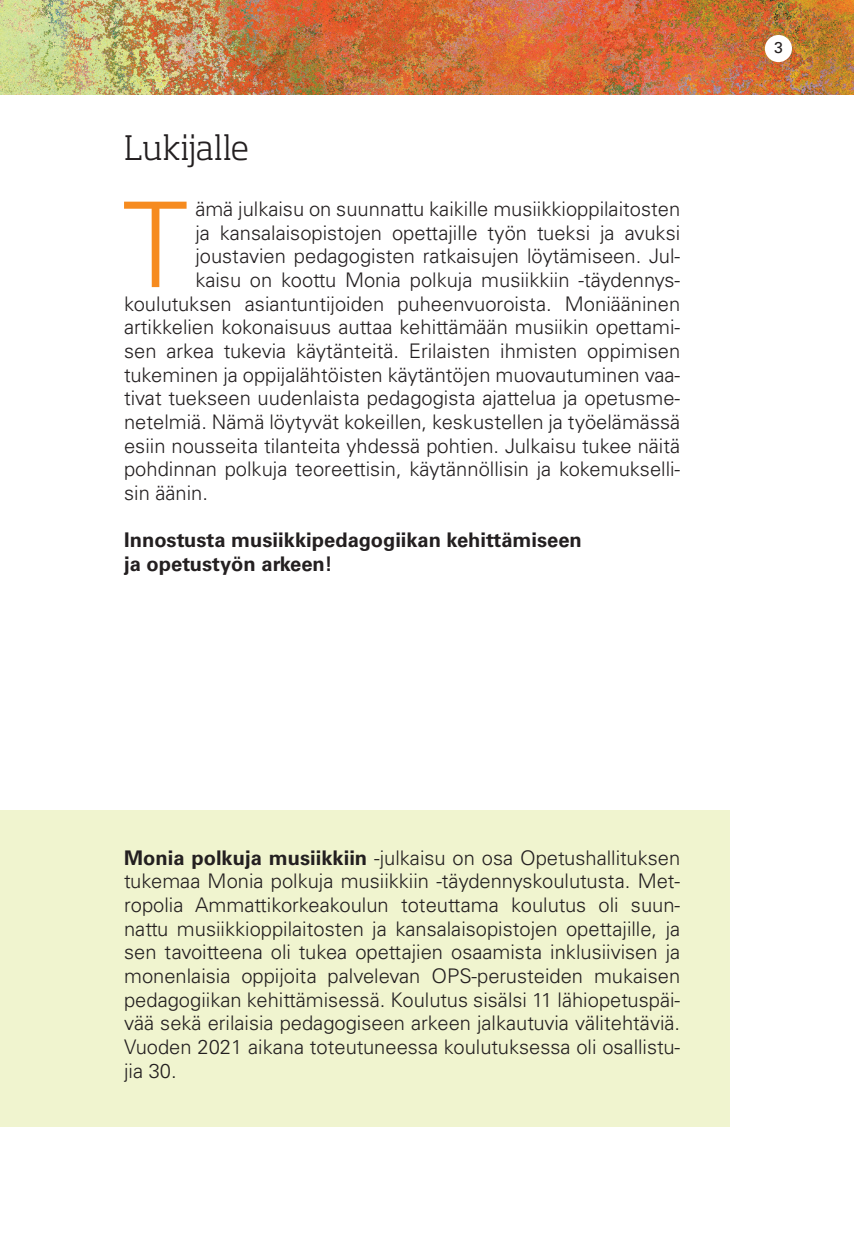
<style>
.page{position:relative;width:854px;height:1241px;background:#fff}
.page>*{position:absolute;margin:0;border:0;box-sizing:border-box;transform-origin:0 0}
.t1{font:300 118.3px "Univers";color:#f68b1f}
.t2{font:300 33.25px "Soho Pro";color:#231f20}
.t3{font:300 20.12px/23.6px "Univers";color:#231f20;text-align:justify}
.t4{font:700 20.12px/23.6px "Univers";color:#231f20}
.t5{font:15.75px "Univers";color:#231f20}
.s1{font-weight:700}
</style>
<div class="page">
<img style="left:0;top:0;width:853px;height:94px">
<div style="left:764px;top:35px;width:27px;height:27px;background:#fff;border-radius:50%"></div>
<div style="left:0;top:810px;width:729px;height:316px;background:#f0f4cf"></div>
<h2 class="t2" style="left:124px;top:122px;width:126px">Lukijalle</h2>
<p class="t1" style="left:122px;top:174px;width:67px">T</p>
<p class="t3" style="left:195px;top:197px;width:486px">ämä julkaisu on suunnattu kaikille musiikkioppilaitosten</p>
<p class="t3" style="left:195px;top:221px;width:486px">ja kansalaisopistojen opettajille työn tueksi ja avuksi</p>
<p class="t3" style="left:195px;top:244px;width:486px">joustavien pedagogisten ratkaisujen löytämiseen. Jul-</p>
<p class="t3" style="left:195px;top:268px;width:486px">kaisu on koottu Monia polkuja musiikkiin -täydennys-</p>
<p class="t3" style="left:124px;top:292px;width:557px">koulutuksen asiantuntijoiden puheenvuoroista. Moniääninen</p>
<p class="t3" style="left:124px;top:315px;width:557px">artikkelien kokonaisuus auttaa kehittämään musiikin opettami-</p>
<p class="t3" style="left:124px;top:339px;width:557px">sen arkea tukevia käytänteitä. Erilaisten ihmisten oppimisen</p>
<p class="t3" style="left:124px;top:362px;width:557px">tukeminen ja oppijalähtöisten käytäntöjen muovautuminen vaa-</p>
<p class="t3" style="left:124px;top:386px;width:557px">tivat tuekseen uudenlaista pedagogista ajattelua ja opetusme-</p>
<p class="t3" style="left:124px;top:410px;width:557px">netelmiä. Nämä löytyvät kokeillen, keskustellen ja työelämässä</p>
<p class="t3" style="left:124px;top:433px;width:557px">esiin nousseita tilanteita yhdessä pohtien. Julkaisu tukee näitä</p>
<p class="t3" style="left:124px;top:457px;width:557px">pohdinnan polkuja teoreettisin, käytännöllisin ja kokemukselli-</p>
<p class="t3" style="left:124px;top:481px;width:85px">sin äänin.</p>
<p class="t4" style="left:124px;top:528px;width:459px">Innostusta musiikkipedagogiikan kehittämiseen ja opetustyön arkeen!</p>
<p class="t5" style="left:773px;top:38px;width:10px">3</p>
<p class="t3" style="left:124px;top:845px;width:557px"><span class="s1">Monia polkuja musiikkiin</span> -julkaisu on osa Opetushalli tuksen tukemaa Monia polkuja musiikkiin -täydennyskoulutusta. Met&shy;ropolia Ammattikorkeakoulun toteuttama koulutus oli suun&shy;nattu musiikkioppilaitosten ja kansalaisopistojen opettajille, ja sen tavoitteena oli tukea opettajien osaamista inklusiivisen ja monenlaisia oppijoita palvelevan OPS-perusteiden mukaisen pedagogiikan kehittämisessä. Koulutus sisälsi 11 lähiopetuspäi&shy;vää sekä erilaisia pedagogiseen arkeen jalkautuvia välitehtäviä.<br>Vuoden 2021 aikana toteutuneessa koulutuksessa oli osallistu&shy;jia 30.</p>
</div>
